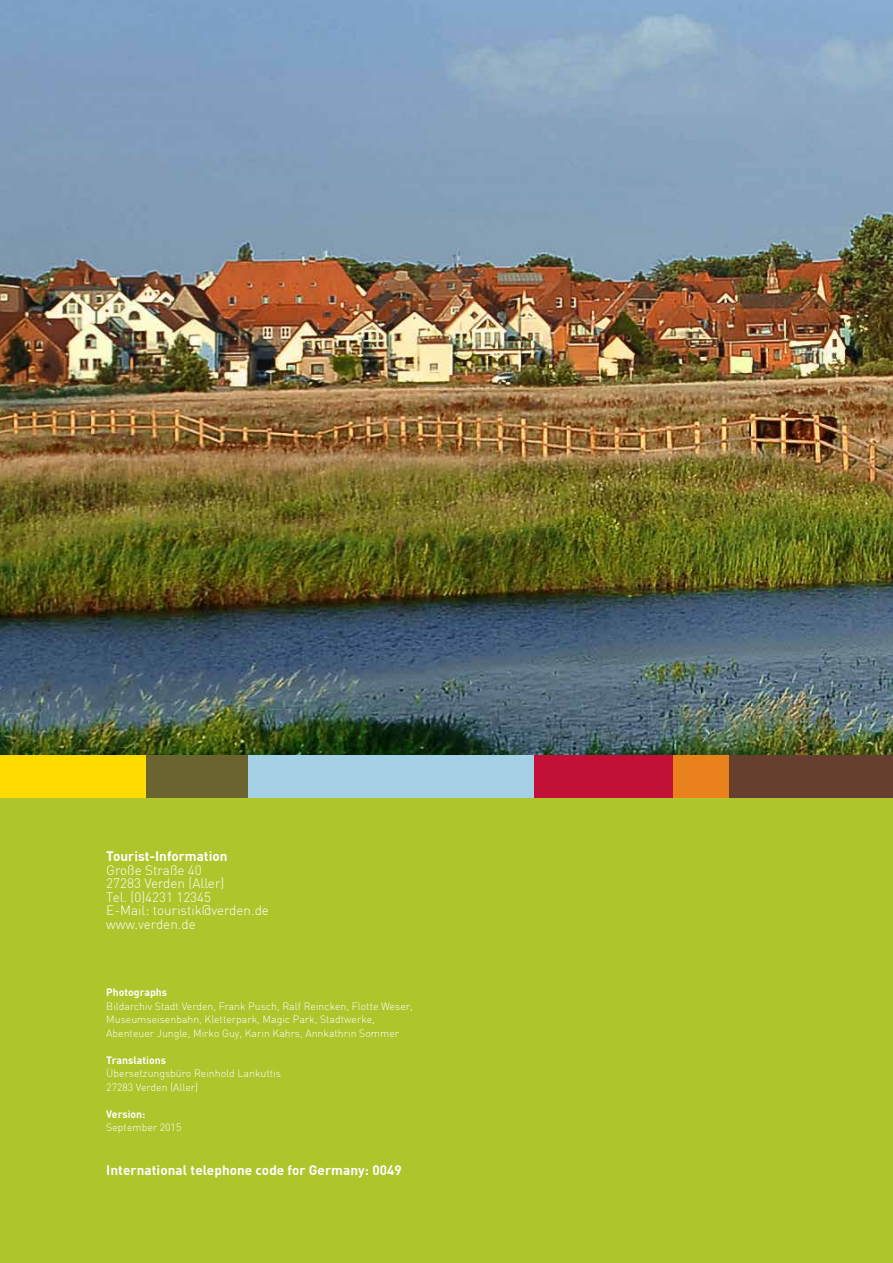
<style>
.page{position:relative;width:893px;height:1263px;background:#fff}
.page>*{position:absolute;margin:0;border:0;box-sizing:border-box;transform-origin:0 0}
.t1{font:300 13.5px/13.5px "DIN";color:#fff}
.t2{font:700 13.5px "DIN";letter-spacing:.005em;color:#fff}
.t3{font:300 10.5px/13.5px "DIN";color:#fff}
.t4{font:700 10.5px "DIN";color:#fff}
</style>
<div class="page">
<img style="left:0;top:0;width:893px;height:755px">
<div style="left:0;top:776px;width:893px;height:487px;background:#aec52c"></div>
<div style="left:0;top:755px;width:205px;height:42px;background:#ffdb00"></div>
<div style="left:674px;top:755px;width:219px;height:42px;background:#663f2e"></div>
<svg style="left:146px;top:755px;width:583px;height:42px;background:#a88888"></svg>
<svg style="left:660px;top:508px;width:84px;height:55px;background:#686f1a"></svg>
<p class="t2" style="left:106px;top:847px;width:123px">Tourist-Information</p>
<p class="t1" style="left:106px;top:863px;width:164px">Große Straße 40<br>27283 Verden (Aller)<br>Tel. (0)4231 12345<br>E-Mail: touristik@verden.de www.verden.de</p>
<p class="t4" style="left:106px;top:985px;width:62px">Photographs</p>
<p class="t3" style="left:106px;top:999px;width:308px">Bildarchiv Stadt Verden, Frank Pusch, Ralf Reincken, Flotte Weser,<br>Museumseisenbahn, Kletterpark, Magic Park, Stadtwerke,<br>Abenteuer Jungle, Mirko Guy, Karin Kahrs, Annkathrin Sommer</p>
<p class="t4" style="left:106px;top:1053px;width:61px">Translations</p>
<p class="t3" style="left:106px;top:1066px;width:176px">Übersetzungsbüro Reinhold Lankuttis<br>27283 Verden (Aller)</p>
<p class="t4" style="left:106px;top:1107px;width:41px">Version:</p>
<p class="t3" style="left:106px;top:1120px;width:77px">September 2015</p>
<p class="t2" style="left:106px;top:1161px;width:297px">International telephone code for Germany: 0049</p>
</div>
